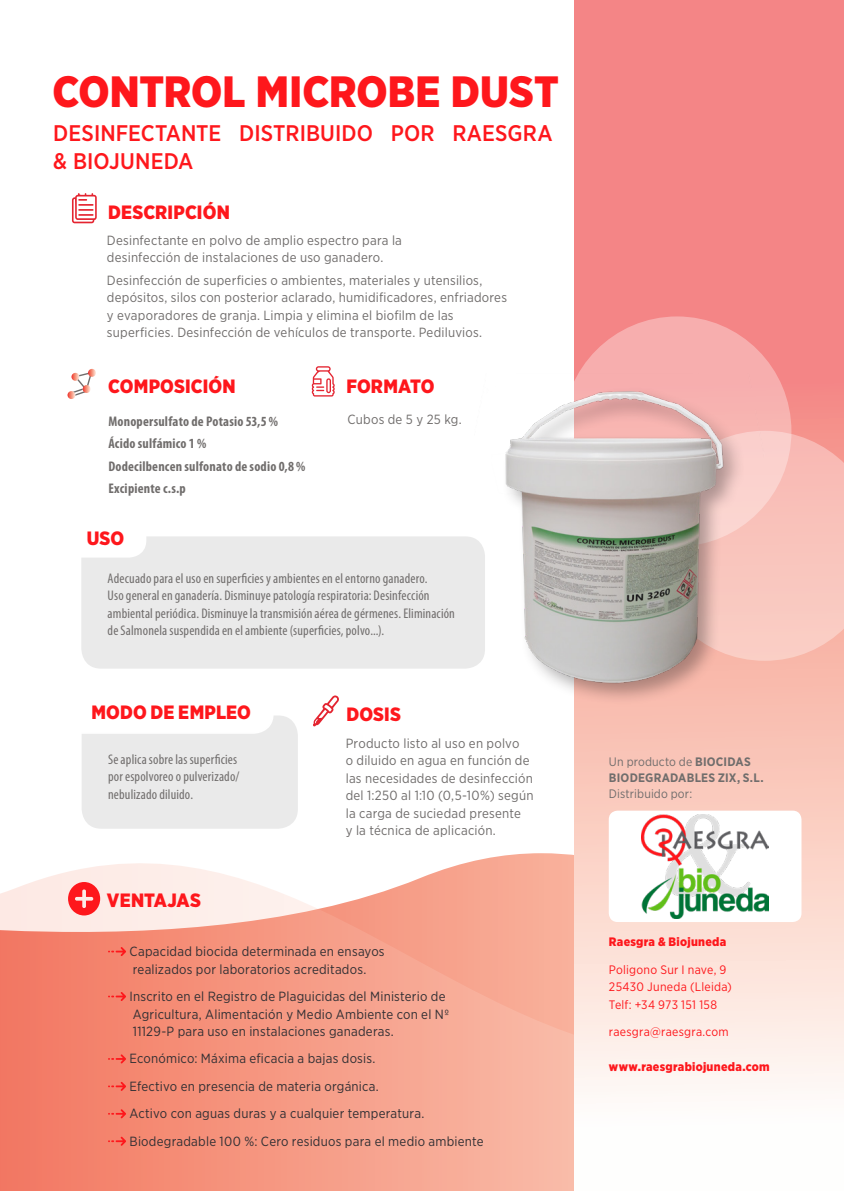
<style>
.page{position:relative;width:844px;height:1191px;background:#fff}
.page>*{position:absolute;margin:0;border:0;box-sizing:border-box;transform-origin:0 0}
.t1{font:900 43.75px "Gotham Narrow";color:#fe171c}
.t2{font:500 22.57px/28.2px "Gotham Narrow";letter-spacing:.005em;color:#fe171c}
.t3{font:900 19.25px "Gotham Narrow";letter-spacing:.01em;color:#fe171c}
.Basic{font:condensed 14px/17.5px "Myriad Pro";letter-spacing:.01em;color:#706d6c}
.Basic-2{font:700 condensed 14px "Myriad Pro";letter-spacing:.015em;color:#706d6c}
.Basic-3{font:13.3px/17.5px "Gotham Narrow";letter-spacing:.015em;color:#706d6c}
.Basic-4{font:13.3px/17.5px "Gotham Narrow";letter-spacing:.015em;color:#323034}
.t4{font:12.25px "Gotham Narrow";letter-spacing:.02em;color:#fe171c}
.t5{font:700 12.25px/15.8px "Gotham Narrow";letter-spacing:.015em;color:#706d6c}
.t6{font:900 12.25px "Gotham Narrow";letter-spacing:.025em;color:#fe171c}
.t7{font:12.25px "Gotham Narrow";letter-spacing:.01em;color:#706d6c}
.s1{font-weight:400}
</style>
<div class="page">
<svg style="left:312px;top:366px;width:22px;height:30px"></svg>
<svg style="left:0;top:861px;width:574px;height:330px;background:#f6a491"></svg>
<svg style="left:574px;top:0;width:269px;height:1092px;background:#f7ada9"></svg>
<svg style="left:68px;top:882px;width:32px;height:33px"></svg>
<div style="left:81px;top:536px;width:404px;height:132px;background:#eaeaea;border-radius:20px"></div>
<div style="left:608px;top:810px;width:193px;height:112px;background:#fff;border-radius:9px"></div>
<div style="left:54px;top:516px;width:92px;height:41px;background:#fff;border-radius:18px"></div>
<div style="left:562px;top:316px;width:229px;height:230px;background:#f7aeae;border-radius:50%"></div>
<svg style="left:774px;top:431px;width:69px;height:230px;background:#f8c1b9"></svg>
<svg style="left:108px;top:947px;width:18px;height:9px"></svg>
<svg style="left:108px;top:992px;width:18px;height:9px"></svg>
<svg style="left:108px;top:1054px;width:18px;height:9px"></svg>
<svg style="left:108px;top:1081px;width:18px;height:10px"></svg>
<svg style="left:108px;top:1109px;width:18px;height:9px"></svg>
<svg style="left:108px;top:1136px;width:18px;height:9px"></svg>
<svg style="left:313px;top:695px;width:26px;height:31px"></svg>
<div style="left:82px;top:715px;width:216px;height:113px;background:#eaeaea;border-radius:20px"></div>
<div style="left:58px;top:690px;width:215px;height:43px;background:#fff;border-radius:19px"></div>
<div style="left:58px;top:690px;width:215px;height:44px;border:2px solid #fff;border-radius:19px"></div>
<div style="left:482px;top:386px;width:292px;height:319px;background:#231f20;opacity:.35"></div>
<img style="left:475px;top:373px;width:289px;height:331px">
<img style="left:641px;top:814px;width:127px;height:104px">
<svg style="left:72px;top:193px;width:25px;height:30px"></svg>
<svg style="left:67px;top:369px;width:29px;height:30px"></svg>
<p class="t1" style="left:52px;top:63px;width:507px">CONTROL MICROBE DUST</p>
<p class="t2" style="left:53px;top:119px;width:501px">DESINFECTANTE DISTRIBUIDO POR RAESGRA &amp; BIOJUNEDA</p>
<p class="t3" style="left:108px;top:199px;width:123px">DESCRIPCIÓN</p>
<p class="Basic-3" style="left:107px;top:231px;width:296px">Desinfectante en polvo de amplio espectro para la desinfección de instalaciones de uso ganadero.</p>
<p class="Basic-3" style="left:107px;top:271px;width:401px">Desinfección de superficies o ambientes, materiales y utensilios, depósitos, silos con posterior aclarado, humidificadores, enfriadores y evaporadores de granja. Limpia y elimina el biofilm de las superficies. Desinfección de vehículos de transporte. Pediluvios.</p>
<p class="t3" style="left:108px;top:373px;width:129px">COMPOSICIÓN</p>
<p class="Basic-2" style="left:108px;top:412px;width:171px">Monopersulfato de Potasio 53,5 %</p>
<p class="Basic-2" style="left:108px;top:435px;width:99px">Ácido sulfámico 1 %</p>
<p class="Basic-2" style="left:108px;top:457px;width:198px">Dodecilbencen sulfonato de sodio 0,8 %</p>
<p class="Basic-2" style="left:108px;top:480px;width:79px">Excipiente c.s.p</p>
<p class="t3" style="left:346px;top:373px;width:89px">FORMATO</p>
<p class="Basic-3" style="left:347px;top:410px;width:116px">Cubos de 5 y 25 kg.</p>
<p class="t3" style="left:87px;top:525px;width:39px">USO</p>
<p class="Basic" style="left:108px;top:569px;width:349px">Adecuado para el uso en superficies y ambientes en el entorno ganadero.<br>Uso general en ganadería. Disminuye patología respiratoria: Desinfección ambiental periódica. Disminuye la transmisión aérea de gérmenes. Eliminación de Salmonela suspendida en el ambiente (superficies, polvo...).</p>
<p class="t3" style="left:91px;top:700px;width:161px">MODO DE EMPLEO</p>
<p class="Basic" style="left:108px;top:750px;width:133px">Se aplica sobre las superficies por espolvoreo o pulverizado/ nebulizado diluido.</p>
<p class="t3" style="left:107px;top:887px;width:95px">VENTAJAS</p>
<p class="t3" style="left:346px;top:701px;width:56px">DOSIS</p>
<p class="Basic-3" style="left:345px;top:734px;width:189px">Producto listo al uso en polvo<br>o diluido en agua en función de las necesidades de desinfección del 1:250 al 1:10 (0,5-10%) según la carga de suciedad presente<br>y la técnica de aplicación.</p>
<p class="Basic-4" style="left:129px;top:942px;width:256px">Capacidad biocida determinada en ensayos realizados por laboratorios acreditados.</p>
<p class="Basic-4" style="left:129px;top:987px;width:321px">Inscrito en el Registro de Plaguicidas del Ministerio de<br>Agricultura, Alimentación y Medio Ambiente con el Nº<br>11129-P para uso en instalaciones ganaderas.</p>
<p class="Basic-4" style="left:129px;top:1049px;width:247px">Económico: Máxima eficacia a bajas dosis.</p>
<p class="Basic-4" style="left:129px;top:1077px;width:251px">Efectivo en presencia de materia orgánica.</p>
<p class="Basic-4" style="left:129px;top:1104px;width:296px">Activo con aguas duras y a cualquier temperatura.</p>
<p class="Basic-4" style="left:129px;top:1132px;width:355px">Biodegradable 100 %: Cero residuos para el medio ambiente</p>
<p class="t5" style="left:608px;top:754px;width:156px"><span class="s1">Un producto de</span> BIOCIDAS<br>BIODEGRADABLES ZIX, S.L.</p>
<p class="t7" style="left:608px;top:786px;width:85px">Distribuido por:</p>
<p class="t6" style="left:608px;top:934px;width:119px">Raesgra &amp; Biojuneda</p>
<p class="t4" style="left:608px;top:961px;width:119px">Poligono Sur I nave, 9</p>
<p class="t4" style="left:608px;top:979px;width:124px">25430 Juneda (Lleida)</p>
<p class="t4" style="left:608px;top:996px;width:110px">Telf: +34 973 151 158</p>
<p class="t4" style="left:608px;top:1024px;width:121px">raesgra@raesgra.com</p>
<p class="t6" style="left:608px;top:1058px;width:162px">www.raesgrabiojuneda.com</p>
</div>
